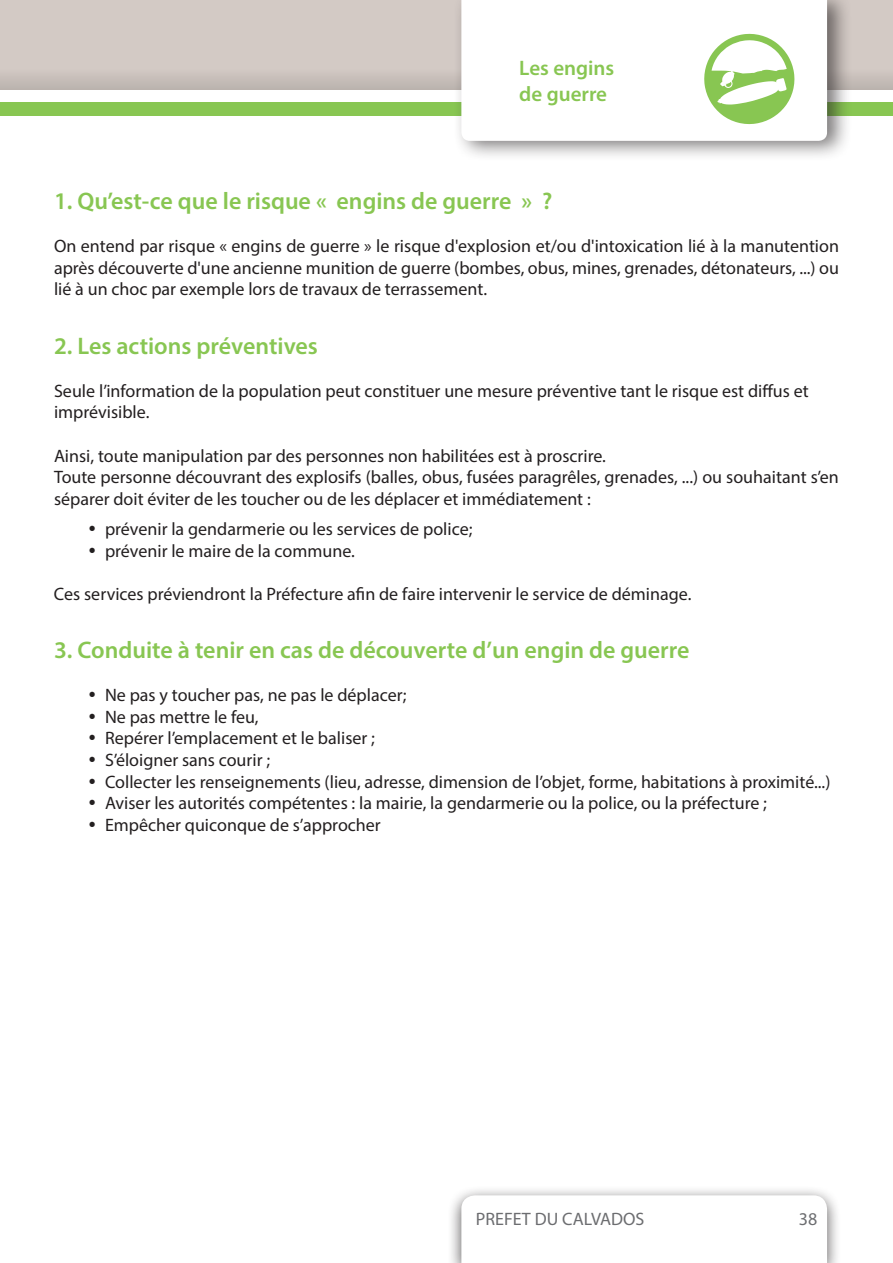
<style>
.page{position:relative;width:893px;height:1263px;background:#fff}
.page>*{position:absolute;margin:0;border:0;box-sizing:border-box;transform-origin:0 0}
.t1{font:90px "Aleagram";color:#88c652}
.t2{font:600 24px "Myriad Pro";color:#88c652}
.t3{font:600 21px/25.2px "Myriad Pro";color:#88c652}
.t4{font:18px/21.6px "Myriad Pro";color:#231f20}
.t5{font:18px "Myriad Pro";color:#6c6d70}
</style>
<div class="page">
<div style="left:0;top:0;width:893px;height:90px;background:linear-gradient(to bottom,#d8cfc9,#c9c0bb)"></div>
<div style="left:0;top:102px;width:893px;height:14px;background:#88c652"></div>
<div style="left:453px;top:0;width:399px;height:162px;background:#231f20;opacity:.6"></div>
<svg style="left:461px;top:0;width:366px;height:141px"></svg>
<div style="left:447px;top:1185px;width:394px;height:78px;background:#231f20;opacity:.75"></div>
<svg style="left:461px;top:1195px;width:366px;height:68px"></svg>
<p class="t3" style="left:519px;top:55px;width:97px">Les engins de guerre</p>
<h1 class="t1" style="left:704px;top:33px;width:92px">x</h1>
<h2 class="t2" style="left:54px;top:186px;width:500px">1. Qu’est-ce que le risque « engins de guerre » ?</h2>
<p class="t4" style="left:54px;top:235px;width:786px;text-align:justify">On entend par risque « engins de guerre » le risque d'explosion et/ou d'intoxication lié à la manutention après découverte d'une ancienne munition de guerre (bombes, obus, mines, grenades, détonateurs, ...) ou lié à un choc par exemple lors de travaux de terrassement.</p>
<h2 class="t2" style="left:54px;top:331px;width:265px">2. Les actions préventives</h2>
<p class="t4" style="left:54px;top:380px;width:756px">Seule l’information de la population peut constituer une mesure préventive tant le risque est diffus et imprévisible.</p>
<p class="t4" style="left:54px;top:445px;width:786px">Ainsi, toute manipulation par des personnes non habilitées est à proscrire.<br>Toute personne découvrant des explosifs (balles, obus, fusées paragrêles, grenades, ...) ou souhaitant s’en séparer doit éviter de les toucher ou de les déplacer et immédiatement :</p>
<p class="t4" style="left:105px;top:518px;width:369px">prévenir la gendarmerie ou les services de police; prévenir le maire de la commune.</p>
<p class="t4" style="left:54px;top:583px;width:639px">Ces services préviendront la Préfecture afin de faire intervenir le service de déminage.</p>
<h2 class="t2" style="left:54px;top:635px;width:637px">3. Conduite à tenir en cas de découverte d’un engin de guerre</h2>
<p class="t4" style="left:105px;top:684px;width:727px">Ne pas y toucher pas, ne pas le déplacer;<br>Ne pas mettre le feu,<br>Repérer l’emplacement et le baliser ;<br>S’éloigner sans courir ;<br>Collecter les renseignements (lieu, adresse, dimension de l’objet, forme, habitations à proximité...)<br>Aviser les autorités compétentes : la mairie, la gendarmerie ou la police, ou la préfecture ; Empêcher quiconque de s’approcher</p>
<p class="t5" style="left:476px;top:1208px;width:170px">PREFET DU CALVADOS</p>
<p class="t5" style="left:799px;top:1208px;width:20px">38</p>
</div>
